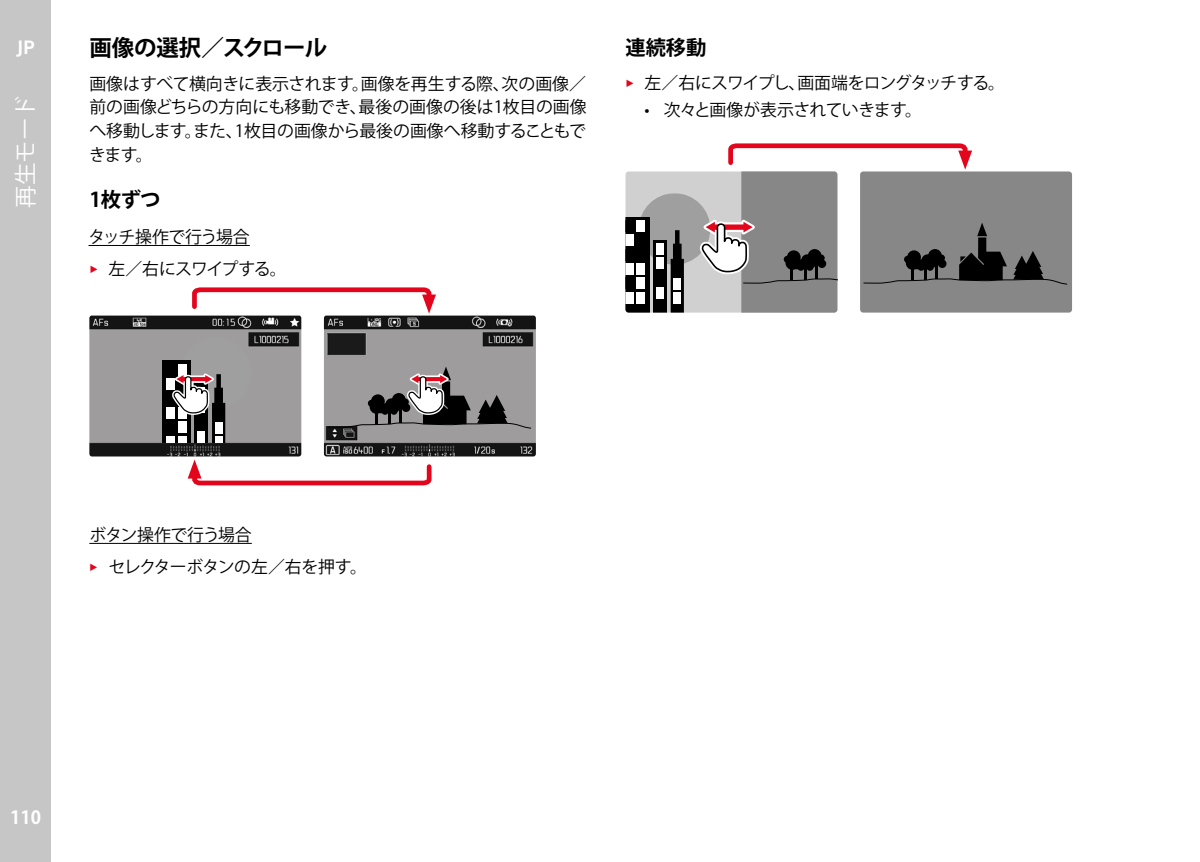
<style>
.page{position:relative;width:1200px;height:862px;background:#fff}
.page>*{position:absolute;margin:0;border:0;box-sizing:border-box;transform-origin:0 0}
.Heading____Heading_0{font:700 22.5px "Koz Go Pr 6 N";letter-spacing:-.02em;color:#000}
.t1{font:22.5px "Koz Go Pr 6 N";color:#fff}
.Heading____Heading_0-2{font:700 20.25px "Koz Go Pr 6 N";color:#000}
.t2{font:700 20.25px "Corporate S";color:#fff}
.t3{font:700 18px "Koz Go Pr 6 N";color:#fff}
.Text____Body_Text{font:16.88px/23.6px "Koz Go Pr 6 N";letter-spacing:-.025em;color:#000;text-align:justify}
.Text____Body_Text-2{font:16.88px "Koz Go Pr 6 N";letter-spacing:-.07em;color:#000}
.Text____Mittels_XXX{font:16.88px "Koz Go Pr 6 N";letter-spacing:-.03em;color:#000}
.Text____Body_Text-3{font:16.88px "Koz Go Pr 6 N";letter-spacing:-.06em;color:#000}
.s1{font-family:"Corporate S";font-weight:300;color:#e3051b}
</style>
<div class="page">
<div style="left:0;top:0;width:51px;height:861px;background:#c6c6c6"></div>
<hr style="left:88px;top:245px;width:162px;height:1px;background:#000">
<hr style="left:89px;top:542px;width:163px;height:1px;background:#000">
<svg style="left:89px;top:287px;width:442px;height:199px"></svg>
<div style="left:625px;top:171px;width:212px;height:141px;background:#d0d0d0;border-radius:3px"></div>
<div style="left:638px;top:193px;width:72px;height:71px;background:#9f9f9f;border-radius:50%"></div>
<div style="left:653px;top:239px;width:13px;height:73px;background:#000"></div>
<div style="left:625px;top:216px;width:24px;height:96px;background:#000"></div>
<div style="left:655px;top:243px;width:8px;height:11px;background:#fff"></div>
<div style="left:655px;top:257px;width:8px;height:12px;background:#fff"></div>
<div style="left:655px;top:287px;width:8px;height:11px;background:#fff"></div>
<div style="left:636px;top:220px;width:9px;height:11px;background:#fff"></div>
<div style="left:625px;top:234px;width:8px;height:12px;background:#fff"></div>
<div style="left:625px;top:263px;width:8px;height:11px;background:#fff"></div>
<div style="left:636px;top:263px;width:9px;height:11px;background:#fff"></div>
<div style="left:636px;top:277px;width:9px;height:12px;background:#fff"></div>
<div style="left:625px;top:292px;width:8px;height:11px;background:#fff"></div>
<div style="left:636px;top:292px;width:9px;height:11px;background:#fff"></div>
<svg style="left:670px;top:230px;width:13px;height:82px"></svg>
<div style="left:673px;top:292px;width:8px;height:12px;background:#fff"></div>
<div style="left:673px;top:278px;width:8px;height:11px;background:#fff"></div>
<div style="left:673px;top:262px;width:8px;height:11px;background:#000"></div>
<svg style="left:696px;top:143px;width:371px;height:169px"></svg>
<p class="t2" style="left:16px;top:32px;width:20px">JP</p>
<h1 class="t1" style="left:13px;top:208px;width:114px;rotate:-90deg">再生モード</h1>
<p class="Heading____Heading_0" style="left:89px;top:35px;width:239px">画像の選択／スクロール</p>
<p class="Text____Body_Text" style="left:89px;top:72px;width:499px">画像はすべて横向きに表示されます。画像を再生する際、次の画像／前の画像どちらの方向にも移動でき、最後の画像の後は1枚目の画像へ移動します。また、1枚目の画像から最後の画像へ移動することもできます。</p>
<p class="Heading____Heading_0-2" style="left:89px;top:188px;width:73px">1枚ずつ</p>
<p class="Text____Mittels_XXX" style="left:88px;top:227px;width:163px">タッチ操作で行う場合</p>
<p class="Text____Body_Text-3" style="left:89px;top:259px;width:199px"><span class="s1">▸</span> 左／右にスワイプする。</p>
<p class="Heading____Heading_0-2" style="left:625px;top:36px;width:82px">連続移動</p>
<p class="Text____Body_Text-2" style="left:625px;top:74px;width:381px"><span class="s1">▸</span> 左／右にスワイプし、画面端をロングタッチする。</p>
<p class="Text____Body_Text" style="left:644px;top:99px;width:279px">• 次々と画像が表示されていきます。</p>
<p class="Text____Mittels_XXX" style="left:89px;top:525px;width:164px">ボタン操作で行う場合</p>
<p class="Text____Body_Text" style="left:89px;top:554px;width:279px"><span class="s1">▸</span> セレクターボタンの左／右を押す。</p>
<p class="t3" style="left:10px;top:806px;width:32px">110</p>
</div>
